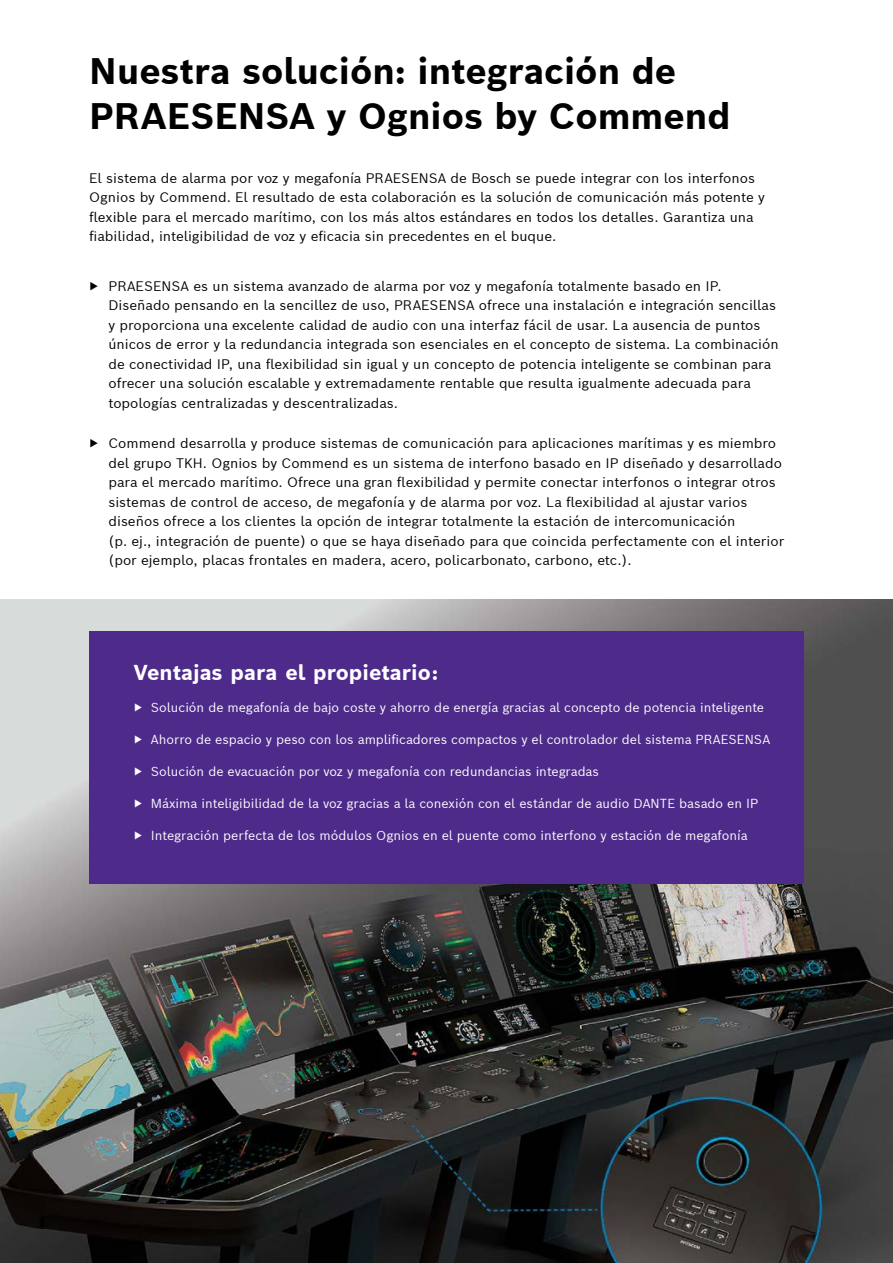
<style>
.page{position:relative;width:893px;height:1263px;background:#fff}
.page>*{position:absolute;margin:0;border:0;box-sizing:border-box;transform-origin:0 0}
.t1{font:700 36px/45px "Bosch Sans";color:#000}
.t2{font:700 21px "Bosch Sans";color:#fff}
.t3{font:13.5px/19.5px "Bosch Sans";color:#000}
.t4{font:12.75px "Bosch Sans";color:#fff}
</style>
<div class="page">
<img style="left:0;top:600px;width:893px;height:663px">
<div style="left:89px;top:631px;width:715px;height:253px;background:#4e2b8a"></div>
<h1 class="t1" style="left:89px;top:48px;width:643px">Nuestra solución: integración de<br>PRAESENSA y Ognios by Commend</h1>
<p class="t3" style="left:89px;top:168px;width:677px">El sistema de alarma por voz y megafonía PRAESENSA de Bosch se puede integrar con los interfonos Ognios by Commend. El resultado de esta colaboración es la solución de comunicación más potente y flexible para el mercado marítimo, con los más altos estándares en todos los detalles. Garantiza una fiabilidad, inteligibilidad de voz y eficacia sin precedentes en el buque.</p>
<p class="t3" style="left:108px;top:276px;width:672px;text-indent:-19px">▶ PRAESENSA es un sistema avanzado de alarma por voz y megafonía totalmente basado en IP.<br>Diseñado pensando en la sencillez de uso, PRAESENSA ofrece una instalación e integración sencillas y proporciona una excelente calidad de audio con una interfaz fácil de usar. La ausencia de puntos únicos de error y la redundancia integrada son esenciales en el concepto de sistema. La combinación de conectividad IP, una flexibilidad sin igual y un concepto de potencia inteligente se combinan para ofrecer una solución escalable y extremadamente rentable que resulta igualmente adecuada para topologías centralizadas y descentralizadas.</p>
<p class="t3" style="left:108px;top:433px;width:677px;text-indent:-19px">▶ Commend desarrolla y produce sistemas de comunicación para aplicaciones marítimas y es miembro del grupo TKH. Ognios by Commend es un sistema de interfono basado en IP diseñado y desarrollado para el mercado marítimo. Ofrece una gran flexibilidad y permite conectar interfonos o integrar otros sistemas de control de acceso, de megafonía y de alarma por voz. La flexibilidad al ajustar varios diseños ofrece a los clientes la opción de integrar totalmente la estación de intercomunicación<br>(p. ej., integración de puente) o que se haya diseñado para que coincida perfectamente con el interior (por ejemplo, placas frontales en madera, acero, policarbonato, carbono, etc.).</p>
<h2 class="t2" style="left:134px;top:658px;width:306px">Ventajas para el propietario:</h2>
<p class="t4" style="left:134px;top:698px;width:632px">▶ Solución de megafonía de bajo coste y ahorro de energía gracias al concepto de potencia inteligente</p>
<p class="t4" style="left:134px;top:730px;width:638px">▶ Ahorro de espacio y peso con los amplificadores compactos y el controlador del sistema PRAESENSA</p>
<p class="t4" style="left:134px;top:762px;width:467px">▶ Solución de evacuación por voz y megafonía con redundancias integradas</p>
<p class="t4" style="left:134px;top:794px;width:626px">▶ Máxima inteligibilidad de la voz gracias a la conexión con el estándar de audio DANTE basado en IP</p>
<p class="t4" style="left:134px;top:826px;width:615px">▶ Integración perfecta de los módulos Ognios en el puente como interfono y estación de megafonía</p>
</div>
